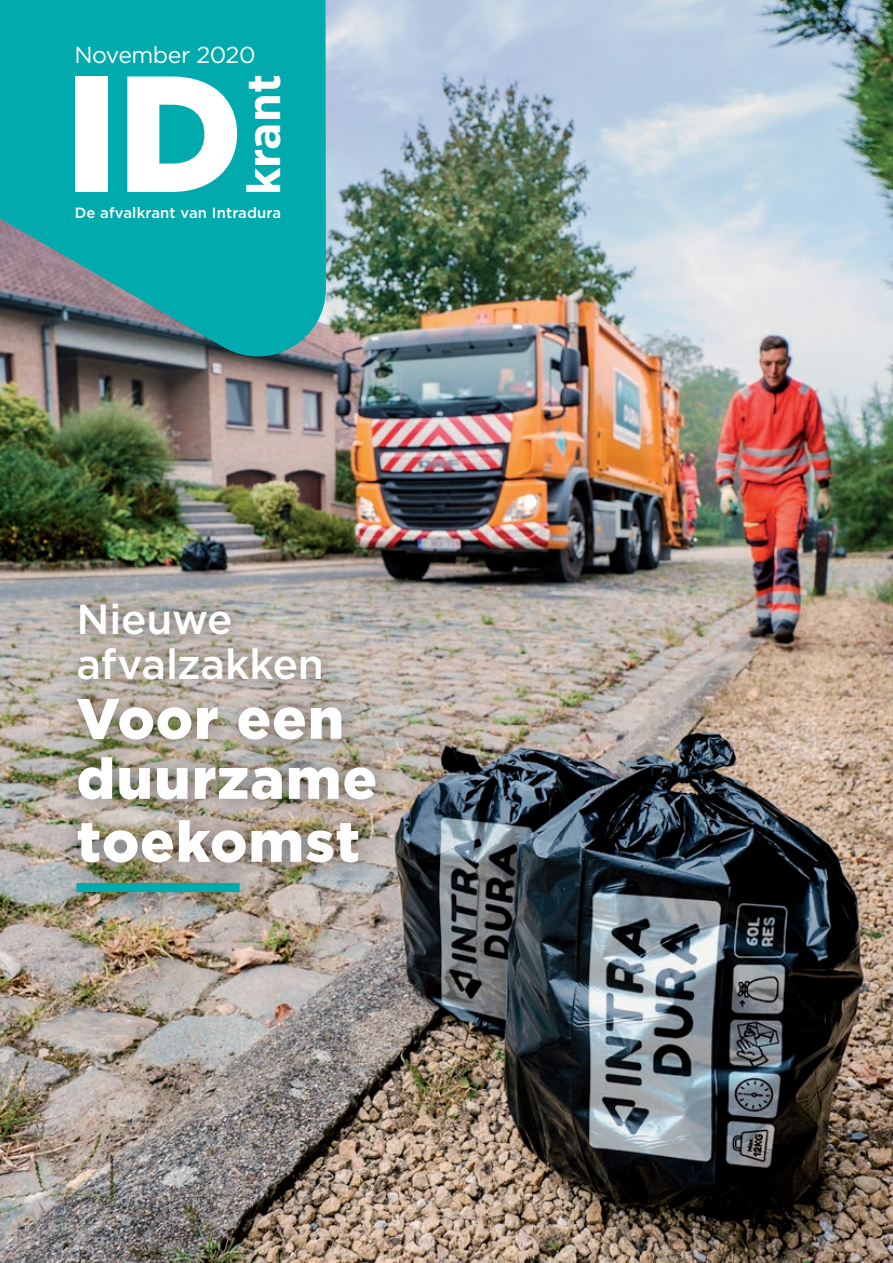
<style>
.page{position:relative;width:893px;height:1263px;background:#fff}
.page>*{position:absolute;margin:0;border:0;box-sizing:border-box;transform-origin:0 0}
.t1{font:900 165px "Gotham";color:#fff}
.t2{font:900 57px/61.5px "Gotham";letter-spacing:.02em;color:#fff}
.t3{font:700 46.2px "Gotham";color:#fff}
.t4{font:500 42px/45px "Gotham";letter-spacing:-.005em;color:#fff}
.t5{font:23.1px "Gotham";letter-spacing:-.02em;color:#fff}
.t6{font:500 14.85px "Gotham";letter-spacing:.01em;color:#fff}
</style>
<div class="page">
<img style="left:0;top:0;width:893px;height:1263px">
<svg style="left:0;top:0;width:326px;height:373px;background:#169ea2"></svg>
<div style="left:56px;top:584px;width:339px;height:329px;background:#231f20;opacity:.5"></div>
<div style="left:77px;top:883px;width:163px;height:9px;background:#00aaad"></div>
<h3 class="t5" style="left:74px;top:40px;width:183px">November 2020</h3>
<h1 class="t1" style="left:65px;top:20px;width:180px">ID</h1>
<p class="t6" style="left:75px;top:203px;width:208px">De afvalkrant van Intradura</p>
<h3 class="t3" style="left:233px;top:195px;width:122px;rotate:-90deg">krant</h3>
<h3 class="t4" style="left:77px;top:596px;width:249px">Nieuwe afvalzakken</h3>
<h2 class="t2" style="left:77px;top:687px;width:302px">Voor een duurzame toekomst</h2>
</div>
